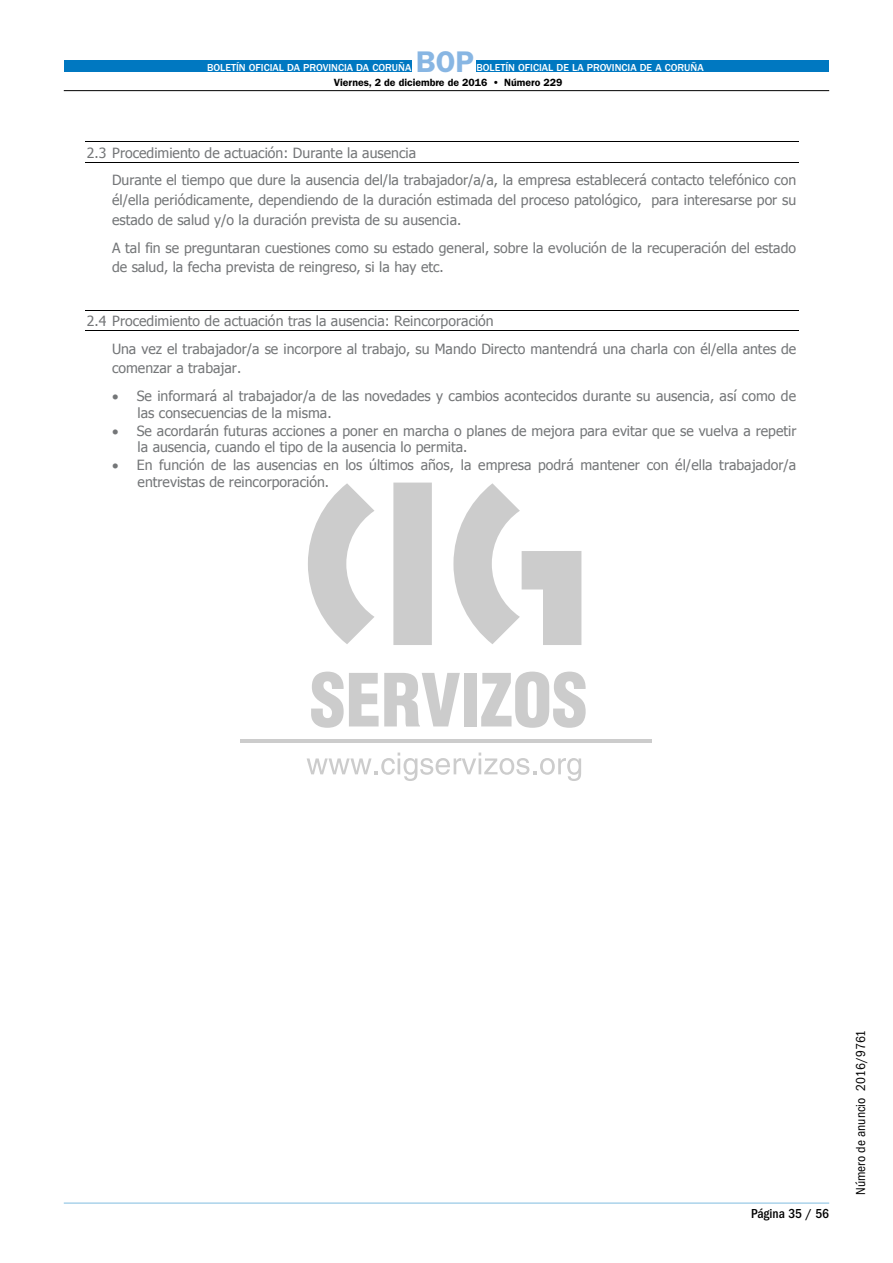
<style>
.page{position:relative;width:893px;height:1263px;background:#fff}
.page>*{position:absolute;margin:0;border:0;box-sizing:border-box;transform-origin:0 0}
.t1{font:600 30px "ITC Franklin Gothic Std";color:#88b6e3}
.t2{font:14.1px/27.6px "Tahoma";color:#747678}
.t3{font:condensed 13.5px "ITC Franklin Gothic Std";color:#000}
.t4{font:500 condensed 13.5px "ITC Franklin Gothic Std";color:#000}
.t5{font:500 10.5px "ITC Franklin Gothic Std";color:#fff}
.t6{font:600 10.5px "ITC Franklin Gothic Std";color:#000}
</style>
<div class="page">
<svg style="left:308px;top:483px;width:273px;height:162px"></svg>
<hr style="left:240px;top:739px;width:411px;height:3px;background:#ccc">
<svg style="left:307px;top:752px;width:274px;height:29px"></svg>
<svg style="left:311px;top:672px;width:149px;height:56px"></svg>
<div style="left:464px;top:673px;width:13px;height:53px;background:#ccc"></div>
<svg style="left:481px;top:672px;width:105px;height:56px"></svg>
<div style="left:64px;top:60px;width:347px;height:12px;background:#0078c1"></div>
<div style="left:476px;top:60px;width:353px;height:12px;background:#0078c1"></div>
<hr style="left:64px;top:90px;width:765px;height:1px;background:#000">
<hr style="left:64px;top:1203px;width:765px;height:1px;background:#80bce0">
<hr style="left:85px;top:142px;width:713px;height:1px;background:#000">
<hr style="left:85px;top:162px;width:713px;height:1px;background:#000">
<hr style="left:85px;top:310px;width:713px;height:1px;background:#000">
<hr style="left:85px;top:331px;width:713px;height:1px;background:#000">
<p class="t5" style="left:207px;top:62px;width:206px">BOLETÍN OFICIAL DA PROVINCIA DA CORUÑA</p>
<h1 class="t1" style="left:416px;top:44px;width:60px">BOP</h1>
<p class="t5" style="left:476px;top:62px;width:229px">BOLETÍN OFICIAL DE LA PROVINCIA DE A CORUÑA</p>
<p class="t6" style="left:334px;top:76px;width:230px">Viernes, 2 de diciembre de 2016 • Número 229</p>
<p class="t2" style="left:112px;top:138px;width:686px;text-indent:-25px">2.3 Procedimiento de actuación: Durante la ausencia<br>Durante el tiempo que dure la ausencia del/la trabajador/a/a, la empresa establecerá contacto telefónico con</p>
<p class="t2" style="left:112px;top:190px;width:686px;line-height:19.5px">él/ella periódicamente, dependiendo de la duración estimada del proceso patológico, para interesarse por su estado de salud y/o la duración prevista de su ausencia.</p>
<p class="t2" style="left:112px;top:237px;width:685px;line-height:19.6px">A tal fin se preguntaran cuestiones como su estado general, sobre la evolución de la recuperación del estado de salud, la fecha prevista de reingreso, si la hay etc.</p>
<p class="t2" style="left:112px;top:307px;width:686px;text-indent:-25px">2.4 Procedimiento de actuación tras la ausencia: Reincorporación<br>Una vez el trabajador/a se incorpore al trabajo, su Mando Directo mantendrá una charla con él/ella antes de</p>
<p class="t2" style="left:112px;top:354px;width:131px">comenzar a trabajar.</p>
<p class="t2" style="left:138px;top:387px;width:660px;line-height:17.1px;text-indent:-25px">• Se informará al trabajador/a de las novedades y cambios acontecidos durante su ausencia, así como de las consecuencias de la misma.</p>
<p class="t2" style="left:138px;top:421px;width:660px;line-height:17px;text-indent:-25px">• Se acordarán futuras acciones a poner en marcha o planes de mejora para evitar que se vuelva a repetir la ausencia, cuando el tipo de la ausencia lo permita.</p>
<p class="t2" style="left:138px;top:455px;width:660px;line-height:17.1px;text-indent:-25px">• En función de las ausencias en los últimos años, la empresa podrá mantener con él/ella trabajador/a entrevistas de reincorporación.</p>
<p class="t4" style="left:751px;top:1206px;width:80px">Página 35 / 56</p>
<p class="t3" style="left:853px;top:1195px;width:167px;rotate:-90deg">Número de anuncio 2016/9761</p>
</div>
